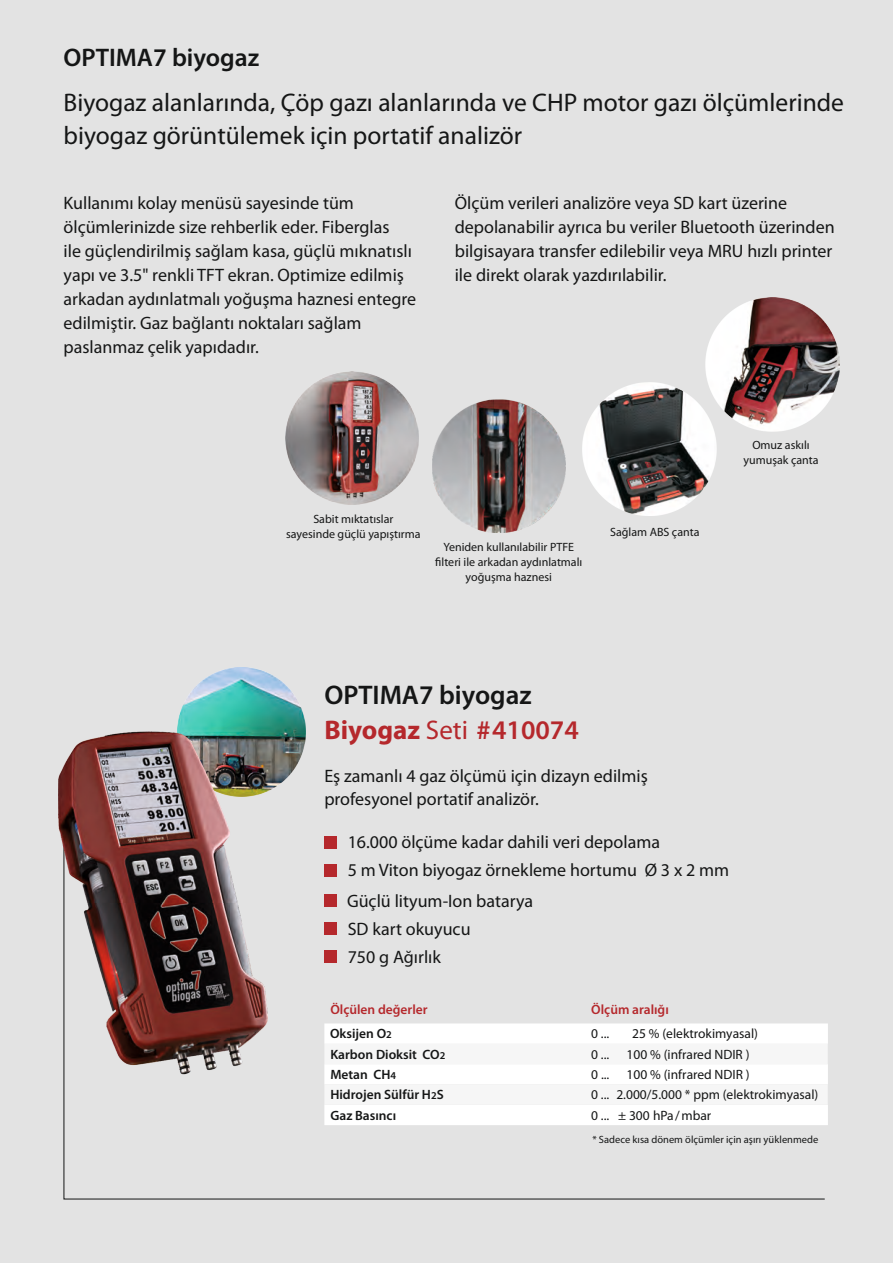
<style>
.page{position:relative;width:893px;height:1263px;background:#e3e3e3}
.page>*{position:absolute;margin:0;border:0;box-sizing:border-box;transform-origin:0 0}
.t1{font:600 27px/35.1px "Myriad Pro";color:#151616}
.t2{font:25.5px/33px "Myriad Pro";color:#151616}
.t3{font:600 25.5px "Myriad Pro";color:#151616}
.t4{font:18px/24px "Myriad Pro";color:#151616}
.t5{font:13.5px "Myriad Pro";color:#151616}
.t6{font:600 13.5px "Myriad Pro";color:#151616}
.t7{font:600 13.5px "Myriad Pro";color:#b5282c}
.t8{font:12px/15px "Myriad Pro";color:#151616;text-align:center}
.t9{font:10.5px "Myriad Pro";color:#151616}
.s1{font-weight:700;color:#b5282c}
.s2{font-weight:400;color:#b5282c}
.s3{color:#b5282c}
.s4{font-size:10.5px}
</style>
<div class="page">
<svg style="left:63px;top:848px;width:762px;height:352px"></svg>
<img style="left:178px;top:668px;width:128px;height:119px">
<img style="left:58px;top:719px;width:218px;height:362px">
<img style="left:285px;top:371px;width:133px;height:134px">
<img style="left:432px;top:399px;width:133px;height:133px">
<img style="left:582px;top:382px;width:134px;height:134px">
<img style="left:705px;top:298px;width:134px;height:134px">
<div style="left:324px;top:836px;width:13px;height:12px;background:#b5282c"></div>
<div style="left:324px;top:864px;width:13px;height:12px;background:#b5282c"></div>
<div style="left:324px;top:894px;width:13px;height:12px;background:#b5282c"></div>
<div style="left:324px;top:922px;width:13px;height:13px;background:#b5282c"></div>
<div style="left:324px;top:950px;width:13px;height:13px;background:#b5282c"></div>
<div style="left:324px;top:1023px;width:504px;height:102px;background:#fff"></div>
<svg style="left:324px;top:1044px;width:504px;height:61px;background:#f8f8f8"></svg>
<h2 class="t3" style="left:64px;top:47px;width:197px">OPTIMA7 biyogaz</h2>
<h2 class="t2" style="left:64px;top:88px;width:782px">Biyogaz alanlarında, Çöp gazı alanlarında ve CHP motor gazı ölçümlerinde biyogaz görüntülemek için portatif analizör</h2>
<p class="t4" style="left:64px;top:192px;width:354px">Kullanımı kolay menüsü sayesinde tüm ölçümlerinizde size rehberlik eder. Fiberglas<br>ile güçlendirilmiş sağlam kasa, güçlü mıknatıslı yapı ve 3.5" renkli TFT ekran. Optimize edilmiş arkadan aydınlatmalı yoğuşma haznesi entegre edilmiştir. Gaz bağlantı noktaları sağlam paslanmaz çelik yapıdadır.</p>
<p class="t4" style="left:455px;top:192px;width:381px">Ölçüm verileri analizöre veya SD kart üzerine depolanabilir ayrıca bu veriler Bluetooth üzerinden bilgisayara transfer edilebilir veya MRU hızlı printer ile direkt olarak yazdırılabilir.</p>
<p class="t8" style="left:286px;top:512px;width:136px">Sabit mıktatıslar<br>sayesinde güçlü yapıştırma</p>
<p class="t8" style="left:435px;top:540px;width:149px">Yeniden kullanılabilir PTFE filteri ile arkadan aydınlatmalı yoğuşma haznesi</p>
<p class="t8" style="left:610px;top:526px;width:91px">Sağlam ABS çanta</p>
<p class="t8" style="left:743px;top:439px;width:77px">Omuz askılı yumuşak çanta</p>
<h1 class="t1" style="left:324px;top:679px;width:256px">OPTIMA7 biyogaz<br><span class="s1">Biyogaz</span> <span class="s2">Seti</span> <span class="s3"># 410074</span></h1>
<p class="t4" style="left:324px;top:766px;width:325px;line-height:22.5px">Eş zamanlı 4 gaz ölçümü için dizayn edilmiş profesyonel portatif analizör.</p>
<p class="t4" style="left:348px;top:830px;width:383px;line-height:28px">16.000 ölçüme kadar dahili veri depolama<br>5 m Viton biyogaz örnekleme hortumu Ø 3 x 2 mm</p>
<p class="t4" style="left:347px;top:888px;width:188px;line-height:28px">Güçlü lityum-Ion batarya<br>SD kart okuyucu<br>750 g Ağırlık</p>
<p class="t7" style="left:330px;top:1004px;width:99px">Ölçülen değerler</p>
<p class="t7" style="left:591px;top:1004px;width:79px">Ölçüm aralığı</p>
<p class="t6" style="left:330px;top:1028px;width:63px">Oksijen O<span class="s4">2</span></p>
<p class="t5" style="left:591px;top:1028px;width:20px">0 ...</p>
<p class="t5" style="left:632px;top:1028px;width:127px">25 % (elektrokimyasal)</p>
<p class="t6" style="left:330px;top:1048px;width:116px">Karbon Dioksit CO<span class="s4">2</span></p>
<p class="t5" style="left:591px;top:1048px;width:20px">0 ...</p>
<p class="t5" style="left:626px;top:1048px;width:125px">100 % (infrared NDIR )</p>
<p class="t6" style="left:330px;top:1069px;width:67px">Metan CH<span class="s4">4</span></p>
<p class="t5" style="left:591px;top:1068px;width:20px">0 ...</p>
<p class="t5" style="left:627px;top:1068px;width:125px">100 % (infrared NDIR )</p>
<p class="t6" style="left:330px;top:1089px;width:115px">Hidrojen Sülfür H<span class="s4">2</span>S</p>
<p class="t5" style="left:591px;top:1089px;width:229px">0 ... 2.000/5.000 * ppm (elektrokimyasal)</p>
<p class="t6" style="left:330px;top:1109px;width:67px">Gaz Basıncı</p>
<p class="t5" style="left:591px;top:1109px;width:122px">0 ... ± 300 hPa / mbar</p>
<p class="t9" style="left:592px;top:1135px;width:227px">* Sadece kısa dönem ölçümler için aşırı yüklenmede</p>
</div>
